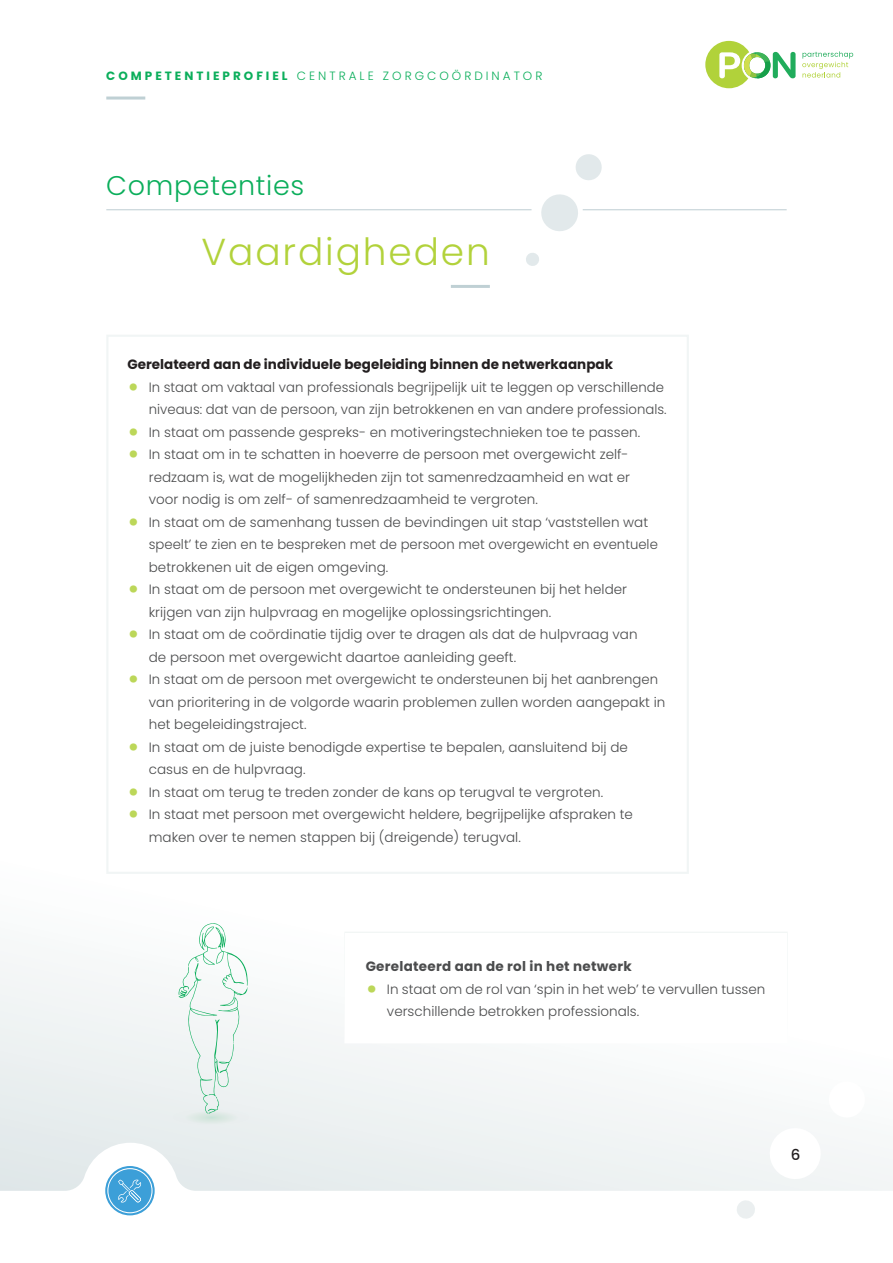
<style>
.page{position:relative;width:893px;height:1263px;background:#fff}
.page>*{position:absolute;margin:0;border:0;box-sizing:border-box;transform-origin:0 0}
.t1{font:300 37.5px "Poppins";letter-spacing:.05em;color:#b2d23b}
.t2{font:300 27px "Poppins";letter-spacing:.025em;color:#0bae5b}
.t3{font:500 15px "Poppins";color:#231f20}
.t4{font:300 13.5px/22.5px "Poppins";color:#4b4c4d}
.t5{font:700 13.5px "Poppins";color:#231f20}
.t6{font:700 13.5px "Poppins";letter-spacing:.02em;color:#4b4c4d}
.t7{font:300 12px "Poppins";letter-spacing:.25em;color:#0bae5b}
.s1{font-weight:700}
.s2{font-weight:700;font-size:24px;color:#bcd759}
</style>
<div class="page">
<svg style="left:802px;top:51px;width:51px;height:27px"></svg>
<svg style="left:705px;top:41px;width:90px;height:47px"></svg>
<svg style="left:0;top:961px;width:893px;height:230px"></svg>
<svg style="left:736px;top:1079px;width:131px;height:140px"></svg>
<div style="left:108px;top:1169px;width:43px;height:43px;background:#3c9fd8;border-radius:50%"></div>
<div style="left:105px;top:1166px;width:50px;height:49px;border:2px solid #3c9fd8;border-radius:50%"></div>
<svg style="left:118px;top:1179px;width:24px;height:24px"></svg>
<div style="left:774px;top:1132px;width:43px;height:43px;background:#fff;border-radius:50%"></div>
<div style="left:774px;top:1132px;width:43px;height:43px;border:1px solid #fff;border-radius:50%"></div>
<hr style="left:106px;top:97px;width:39px;height:3px;background:#bfd0d4">
<div style="left:344px;top:932px;width:444px;height:111px;background:#fff;border:2px solid #fff"></div>
<hr style="left:451px;top:285px;width:39px;height:3px;background:#bfd0d4">
<svg style="left:525px;top:154px;width:78px;height:112px"></svg>
<hr style="left:583px;top:209px;width:204px;height:1px;background:#becdd2">
<hr style="left:106px;top:209px;width:425px;height:1px;background:#becdd2">
<div style="left:106px;top:335px;width:583px;height:539px;border:2px solid #f1f5f5"></div>
<svg style="left:173px;top:923px;width:76px;height:201px"></svg>
<p class="t7" style="left:106px;top:69px;width:438px"><span class="s1">COMPETENTIEPROFIEL</span> CENTRALE ZORGCOÖRDINATOR</p>
<h2 class="t2" style="left:106px;top:170px;width:200px">Competenties</h2>
<h1 class="t1" style="left:202px;top:230px;width:290px">Vaardigheden</h1>
<p class="t5" style="left:128px;top:356px;width:487px">Gerelateerd aan de individuele begeleiding binnen de netwerkaanpak</p>
<p class="t4" style="left:128px;top:376px;width:540px;text-align:right"><span class="s2">•</span> In staat om vaktaal van professionals begrijpelijk uit te leggen op verschillende niveaus: dat van de persoon, van zijn betrokkenen en van andere professionals.</p>
<p class="t4" style="left:128px;top:421px;width:514px"><span class="s2">•</span> In staat om passende gespreks- en motiveringstechnieken toe te passen.</p>
<p class="t4" style="left:149px;top:443px;width:483px;text-indent:-21px"><span class="s2">•</span> In staat om in te schatten in hoeverre de persoon met overgewicht zelf&shy;redzaam is, wat de mogelijkheden zijn tot samenredzaamheid en wat er voor nodig is om zelf- of samenredzaamheid te vergroten.</p>
<p class="t4" style="left:149px;top:511px;width:511px;text-indent:-21px"><span class="s2">•</span> In staat om de samenhang tussen de bevindingen uit stap ‘vaststellen wat speelt’ te zien en te bespreken met de persoon met overgewicht en eventuele betrokkenen uit de eigen omgeving.</p>
<p class="t4" style="left:149px;top:578px;width:480px;text-indent:-21px"><span class="s2">•</span> In staat om de persoon met overgewicht te ondersteunen bij het helder krijgen van zijn hulpvraag en mogelijke oplossingsrichtingen.</p>
<p class="t4" style="left:149px;top:623px;width:490px;text-indent:-21px"><span class="s2">•</span> In staat om de coördinatie tijdig over te dragen als dat de hulpvraag van de persoon met overgewicht daartoe aanleiding geeft.</p>
<p class="t4" style="left:149px;top:668px;width:518px;text-indent:-21px"><span class="s2">•</span> In staat om de persoon met overgewicht te ondersteunen bij het aanbrengen van prioritering in de volgorde waarin problemen zullen worden aangepakt in het begeleidingstraject.</p>
<p class="t4" style="left:149px;top:736px;width:481px;text-indent:-21px"><span class="s2">•</span> In staat om de juiste benodigde expertise te bepalen, aansluitend bij de casus en de hulpvraag.</p>
<p class="t4" style="left:128px;top:781px;width:477px"><span class="s2">•</span> In staat om terug te treden zonder de kans op terugval te vergroten.</p>
<p class="t4" style="left:149px;top:803px;width:486px;text-indent:-21px"><span class="s2">•</span> In staat met persoon met overgewicht heldere, begrijpelijke afspraken te maken over te nemen stappen bij (dreigende) terugval.</p>
<p class="t6" style="left:366px;top:959px;width:268px">Gerelateerd aan de rol in het netwerk</p>
<p class="t4" style="left:387px;top:978px;width:380px;text-indent:-21px"><span class="s2">•</span> In staat om de rol van ‘spin in het web’ te vervullen tussen verschillende betrokken professionals.</p>
<p class="t3" style="left:791px;top:1146px;width:11px">6</p>
</div>
